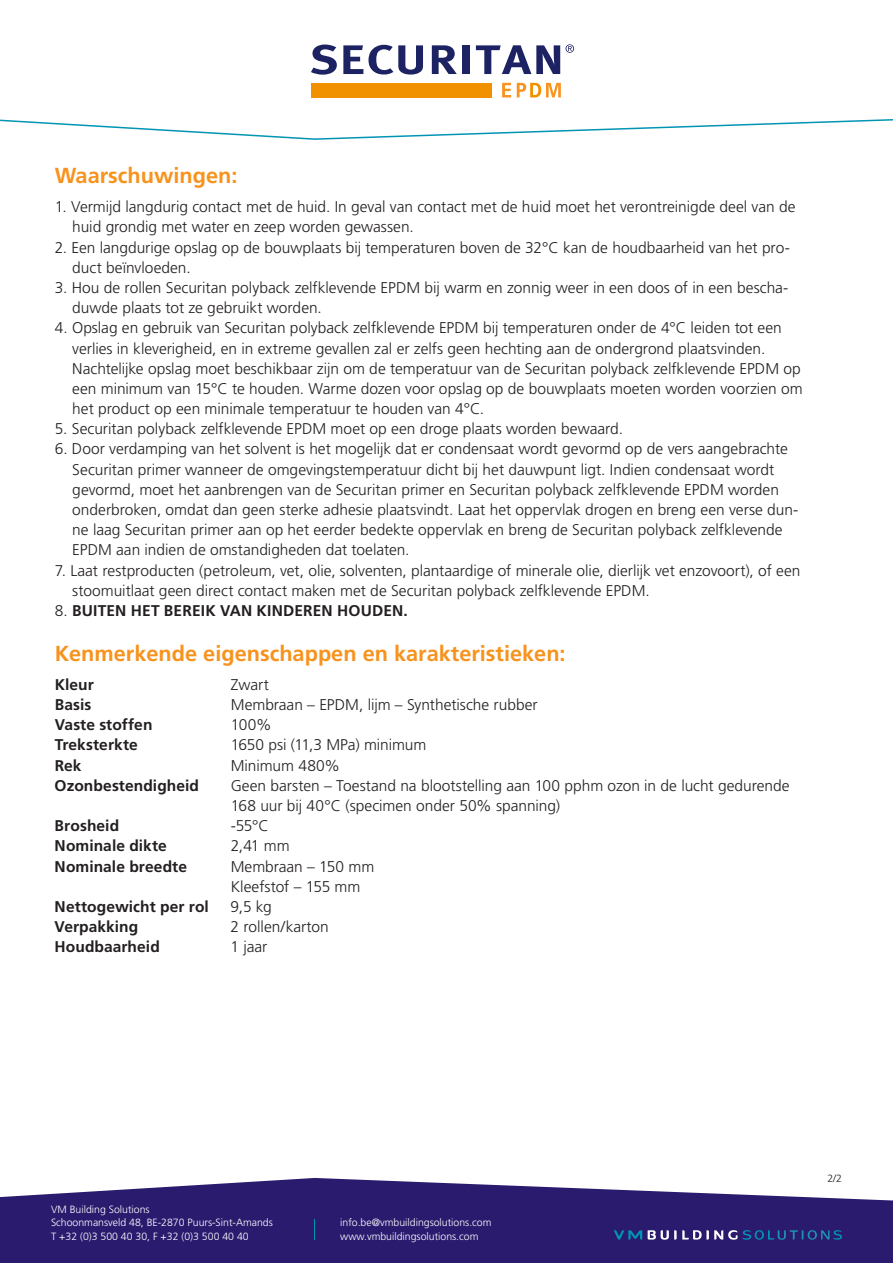
<style>
.page{position:relative;width:893px;height:1263px;background:#fff}
.page>*{position:absolute;margin:0;border:0;box-sizing:border-box;transform-origin:0 0}
.t1{font:700 21.75px "Frutiger";color:#f7931d}
.t2{font:300 15.45px/20.2px "Frutiger";color:#231f20}
.t3{font:700 15.45px "Frutiger";letter-spacing:.005em;color:#231f20}
.t4{font:300 10.5px/13.5px "Frutiger";color:#fff}
.t5{font:300 10.5px "Frutiger";color:#231f20}
.s1{font-weight:300}
</style>
<div class="page">
<svg style="left:0;top:44px;width:893px;height:96px"></svg>
<svg style="left:0;top:1178px;width:893px;height:85px;background:#453881"></svg>
<svg style="left:648px;top:1230px;width:89px;height:9px"></svg>
<svg style="left:743px;top:1230px;width:99px;height:9px"></svg>
<svg style="left:614px;top:1230px;width:28px;height:9px"></svg>
<svg style="left:314px;top:1219px;width:1px;height:20px"></svg>
<div style="left:311px;top:83px;width:181px;height:15px;background:#f29100"></div>
<svg style="left:311px;top:45px;width:26px;height:30px"></svg>
<svg style="left:343px;top:45px;width:80px;height:30px"></svg>
<svg style="left:432px;top:45px;width:25px;height:29px"></svg>
<div style="left:463px;top:45px;width:7px;height:29px;background:#1d2362"></div>
<svg style="left:476px;top:45px;width:84px;height:29px"></svg>
<svg style="left:566px;top:44px;width:8px;height:9px"></svg>
<svg style="left:502px;top:83px;width:9px;height:14px"></svg>
<svg style="left:517px;top:83px;width:44px;height:14px"></svg>
<h1 class="t1" style="left:55px;top:163px;width:184px">Waarschuwingen:</h1>
<p class="t2" style="left:72px;top:197px;width:725px;text-indent:-18px">1. Vermijd langdurig contact met de huid. In geval van contact met de huid moet het verontreinigde deel van de huid grondig met water en zeep worden gewassen.</p>
<p class="t2" style="left:72px;top:237px;width:719px;text-indent:-18px">2. Een langdurige opslag op de bouwplaats bij temperaturen boven de 32°C kan de houdbaarheid van het pro&shy;duct beïnvloeden.</p>
<p class="t2" style="left:72px;top:277px;width:717px;text-indent:-18px">3. Hou de rollen Securitan polyback zelfklevende EPDM bij warm en zonnig weer in een doos of in een bescha&shy;duwde plaats tot ze gebruikt worden.</p>
<p class="t2" style="left:72px;top:318px;width:732px;text-indent:-18px">4. Opslag en gebruik van Securitan polyback zelfklevende EPDM bij temperaturen onder de 4°C leiden tot een verlies in kleverigheid, en in extreme gevallen zal er zelfs geen hechting aan de ondergrond plaatsvinden.<br>Nachtelijke opslag moet beschikbaar zijn om de temperatuur van de Securitan polyback zelfklevende EPDM op een minimum van 15°C te houden. Warme dozen voor opslag op de bouwplaats moeten worden voorzien om het product op een minimale temperatuur te houden van 4°C.</p>
<p class="t2" style="left:55px;top:419px;width:570px">5. Securitan polyback zelfklevende EPDM moet op een droge plaats worden bewaard.</p>
<p class="t2" style="left:72px;top:439px;width:728px;text-indent:-18px">6. Door verdamping van het solvent is het mogelijk dat er condensaat wordt gevormd op de vers aangebrachte Securitan primer wanneer de omgevingstemperatuur dicht bij het dauwpunt ligt. Indien condensaat wordt gevormd, moet het aanbrengen van de Securitan primer en Securitan polyback zelfklevende EPDM worden onderbroken, omdat dan geen sterke adhesie plaatsvindt. Laat het oppervlak drogen en breng een verse dun&shy;ne laag Securitan primer aan op het eerder bedekte oppervlak en breng de Securitan polyback zelfklevende EPDM aan indien de omstandigheden dat toelaten.</p>
<p class="t2" style="left:72px;top:560px;width:730px;text-indent:-18px">7. Laat restproducten (petroleum, vet, olie, solventen, plantaardige of minerale olie, dierlijk vet enzovoort), of een stoomuitlaat geen direct contact maken met de Securitan polyback zelfklevende EPDM.</p>
<p class="t3" style="left:55px;top:601px;width:355px"><span class="s1">8.</span> BUITEN HET BEREIK VAN KINDEREN HOUDEN.</p>
<h1 class="t1" style="left:55px;top:641px;width:512px">Kenmerkende eigenschappen en karakteristieken:</h1>
<p class="t3" style="left:55px;top:675px;width:41px">Kleur</p>
<p class="t2" style="left:231px;top:674px;width:40px">Zwart</p>
<p class="t3" style="left:55px;top:696px;width:38px">Basis</p>
<p class="t2" style="left:231px;top:695px;width:308px">Membraan – EPDM, lijm – Synthetische rubber</p>
<p class="t3" style="left:55px;top:716px;width:99px">Vaste stoffen</p>
<p class="t2" style="left:231px;top:715px;width:42px">100%</p>
<p class="t3" style="left:55px;top:736px;width:85px">Treksterkte</p>
<p class="t2" style="left:231px;top:735px;width:197px">1650 psi (11,3 MPa) minimum</p>
<p class="t3" style="left:55px;top:756px;width:28px">Rek</p>
<p class="t2" style="left:231px;top:755px;width:111px">Minimum 480%</p>
<p class="t3" style="left:55px;top:776px;width:146px">Ozonbestendigheid</p>
<p class="t2" style="left:231px;top:775px;width:560px">Geen barsten – Toestand na blootstelling aan 100 pphm ozon in de lucht gedurende<br>168 uur bij 40°C (specimen onder 50% spanning)</p>
<p class="t3" style="left:55px;top:817px;width:66px">Brosheid</p>
<p class="t2" style="left:231px;top:816px;width:40px">-55°C</p>
<p class="t3" style="left:55px;top:837px;width:114px">Nominale dikte</p>
<p class="t2" style="left:231px;top:836px;width:61px">2,41 mm</p>
<p class="t3" style="left:55px;top:857px;width:134px">Nominale breedte</p>
<p class="t2" style="left:231px;top:856px;width:145px">Membraan – 150 mm<br>Kleefstof – 155 mm</p>
<p class="t3" style="left:55px;top:897px;width:156px">Nettogewicht per rol</p>
<p class="t2" style="left:231px;top:896px;width:43px">9,5 kg</p>
<p class="t3" style="left:55px;top:918px;width:85px">Verpakking</p>
<p class="t2" style="left:231px;top:917px;width:100px">2 rollen/karton</p>
<p class="t3" style="left:55px;top:938px;width:107px">Houdbaarheid</p>
<p class="t2" style="left:231px;top:937px;width:38px">1 jaar</p>
<p class="t4" style="left:51px;top:1202px;width:223px">VM Building Solutions<br>Schoonmansveld 48, BE-2870 Puurs-Sint-Amands<br>T +32 (0)3 500 40 30, F +32 (0)3 500 40 40</p>
<p class="t4" style="left:340px;top:1216px;width:153px">info.be@vmbuildingsolutions.com www.vmbuildingsolutions.com</p>
<p class="t5" style="left:827px;top:1172px;width:16px">2/2</p>
</div>
